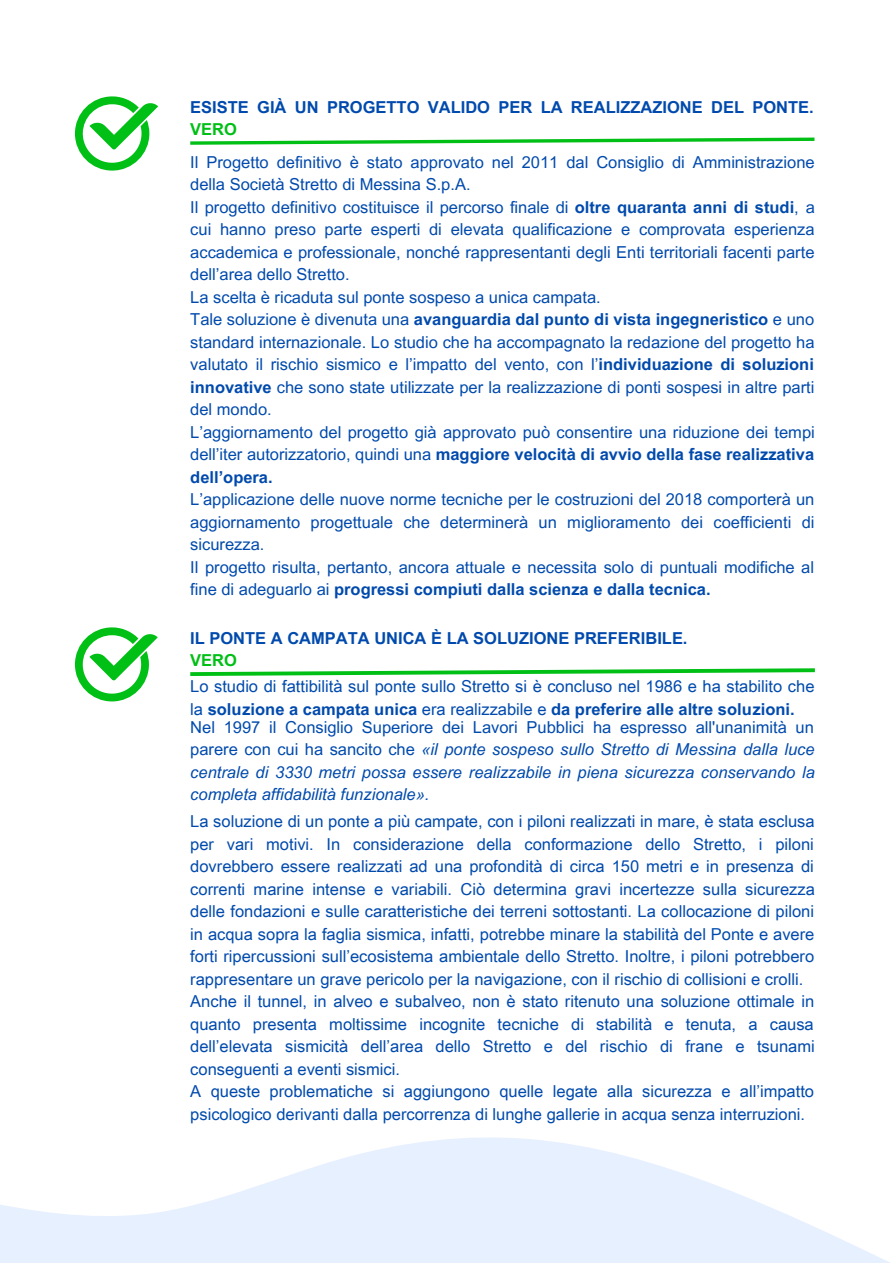
<style>
.page{position:relative;width:893px;height:1264px;background:#fff}
.page>*{position:absolute;margin:0;border:0;box-sizing:border-box;transform-origin:0 0}
.t1{font:16.5px/22.5px "Arial MT Pro";color:#004aad}
.t2{font:16.5px/22.5px "Arial Unicode MS";color:#004aad}
.t3{font:italic 16.5px/22.5px "Arial MT Pro";color:#004aad;text-align:justify}
.t4{font:700 16.5px "Arial Unicode MS";color:#004aad}
.t5{font:700 16.5px "Arial Unicode MS";color:#00bf15}
.s1{font-weight:700}
.s2{font-style:normal}
</style>
<div class="page">
<svg style="left:75px;top:96px;width:83px;height:75px"></svg>
<svg style="left:190px;top:137px;width:625px;height:8px"></svg>
<svg style="left:75px;top:627px;width:83px;height:74px"></svg>
<svg style="left:190px;top:668px;width:625px;height:8px"></svg>
<svg style="left:0;top:1137px;width:888px;height:125px;fill:#e7f0ff"></svg>
<p class="t4" style="left:190px;top:95px;width:625px">ESISTE GIÀ UN PROGETTO VALIDO PER LA REALIZZAZIONE DEL PONTE.</p>
<p class="t5" style="left:190px;top:118px;width:48px">VERO</p>
<p class="t1" style="left:190px;top:153px;width:626px">Il Progetto definitivo è stato approvato nel 2011 dal Consiglio di Amministrazione della Società Stretto di Messina S.p.A.<br>Il progetto definitivo costituisce il percorso finale di <span class="s1">oltre quaranta anni di studi</span>, a cui hanno preso parte esperti di elevata qualificazione e comprovata esperienza accademica e professionale, nonché rappresentanti degli Enti territoriali facenti parte dell’area dello Stretto.<br>La scelta è ricaduta sul ponte sospeso a unica campata.<br>Tale soluzione è divenuta una <span class="s1">avanguardia dal punto di vista ingegneristico</span> e uno standard internazionale. Lo studio che ha accompagnato la redazione del progetto ha valutato il rischio sismico e l’impatto del vento, con l’<span class="s1">individuazione di soluzioni innovative</span> che sono state utilizzate per la realizzazione di ponti sospesi in altre parti del mondo.<br>L’aggiornamento del progetto già approvato può consentire una riduzione dei tempi dell’iter autorizzatorio, quindi una <span class="s1">maggiore velocità di avvio della fase realizzativa dell’opera.</span></p>
<p class="t1" style="left:190px;top:490px;width:625px">L’applicazione delle nuove norme tecniche per le costruzioni del 2018 comporterà un aggiornamento progettuale che determinerà un miglioramento dei coefficienti di sicurezza.<br>Il progetto risulta, pertanto, ancora attuale e necessita solo di puntuali modifiche al fine di adeguarlo ai <span class="s1">progressi compiuti dalla scienza e dalla tecnica.</span></p>
<p class="t4" style="left:190px;top:626px;width:498px">IL PONTE A CAMPATA UNICA È LA SOLUZIONE PREFERIBILE.</p>
<p class="t5" style="left:190px;top:648px;width:48px">VERO</p>
<p class="t2" style="left:190px;top:674px;width:625px">Lo studio di fattibilità sul ponte sullo Stretto si è concluso nel 1986 e ha stabilito che la <span class="s1">soluzione a campata unica</span> era realizzabile e <span class="s1">da preferire alle altre soluzioni.</span></p>
<p class="t3" style="left:190px;top:717px;width:626px"><span class="s2">Nel 1997 il Consiglio Superiore dei Lavori Pubblici ha espresso all'unanimità un parere con cui ha sancito che</span> «il ponte sospeso sullo Stretto di Messina dalla luce centrale di 3330 metri possa essere realizzabile in piena sicurezza conservando la completa affidabilità funzionale».</p>
<p class="t2" style="left:190px;top:809px;width:626px">La soluzione di un ponte a più campate, con i piloni realizzati in mare, è stata esclusa per vari motivi. In considerazione della conformazione dello Stretto, i piloni dovrebbero essere realizzati ad una profondità di circa 150 metri e in presenza di correnti marine intense e variabili. Ciò determina gravi incertezze sulla sicurezza delle fondazioni e sulle caratteristiche dei terreni sottostanti. La collocazione di piloni in acqua sopra la faglia sismica, infatti, potrebbe minare la stabilità del Ponte e avere forti ripercussioni sull’ecosistema ambientale dello Stretto. Inoltre, i piloni potrebbero rappresentare un grave pericolo per la navigazione, con il rischio di collisioni e crolli.<br>Anche il tunnel, in alveo e subalveo, non è stato ritenuto una soluzione ottimale in quanto presenta moltissime incognite tecniche di stabilità e tenuta, a causa dell’elevata sismicità dell’area dello Stretto e del rischio di frane e tsunami conseguenti a eventi sismici.<br>A queste problematiche si aggiungono quelle legate alla sicurezza e all’impatto psicologico derivanti dalla percorrenza di lunghe gallerie in acqua senza interruzioni.</p>
</div>
